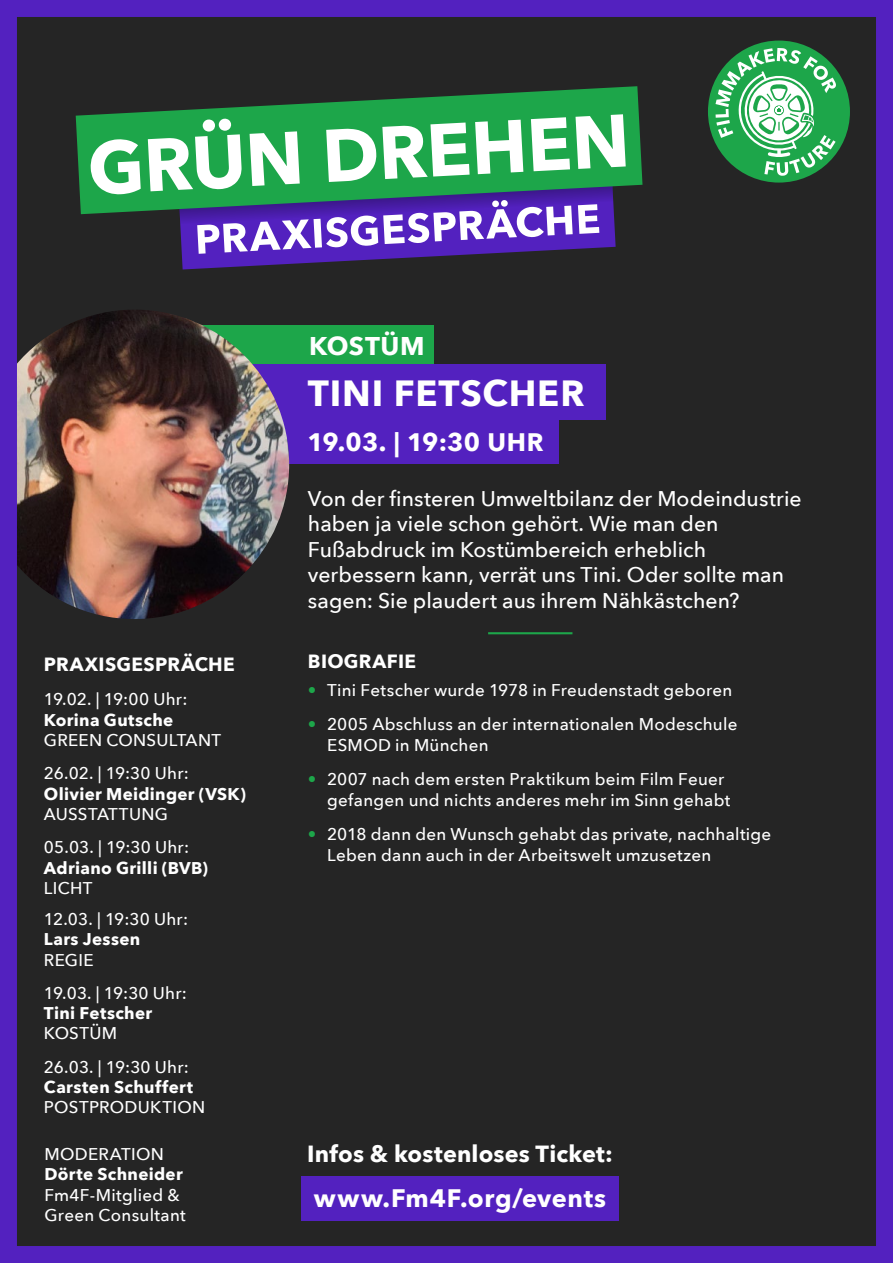
<style>
.page{position:relative;width:893px;height:1263px;background:#fff}
.page>*{position:absolute;margin:0;border:0;box-sizing:border-box;transform-origin:0 0}
.t1{font:700 36.3px "Avenir Next";letter-spacing:.025em;color:#fff}
.t2{font:700 25.65px "Avenir Next";letter-spacing:.025em;color:#fff}
.t3{font:700 25.2px "Avenir Next";letter-spacing:.025em;color:#fff}
.t4{font:700 23.4px "Avenir Next";letter-spacing:.005em;color:#fff}
.t5{font:500 21.15px/25.5px "Avenir Next";color:#fff}
.t6{font:700 19.05px "Avenir Next";letter-spacing:.015em;color:#fff}
.t7{font:500 16.95px/33.2px "Avenir Next";letter-spacing:.015em;color:#fff}
.t8{font:700 16.95px "Avenir Next";letter-spacing:.02em;color:#fff}
.s1{color:#1da64a}
</style>
<div class="page">
<div style="left:1px;top:0;width:890px;height:1263px;background:#252525"></div>
<svg style="left:76px;top:86px;width:566px;height:128px"></svg>
<svg style="left:91px;top:114px;width:535px;height:155px;background:#648b8e"></svg>
<div style="left:708px;top:41px;width:142px;height:142px;background:#1da64a;border-radius:50%"></div>
<svg style="left:715px;top:48px;width:121px;height:128px"></svg>
<div style="left:301px;top:1176px;width:318px;height:44px;background:#5321bf"></div>
<div style="left:192px;top:325px;width:242px;height:40px;background:#1da64a"></div>
<div style="left:244px;top:364px;width:362px;height:55px;background:#5321bf"></div>
<div style="left:265px;top:419px;width:293px;height:45px;background:#5321bf"></div>
<hr style="left:488px;top:632px;width:84px;height:2px;background:#1da64a">
<img style="left:18px;top:310px;width:271px;height:309px">
<div style="left:0;top:0;width:893px;height:1263px;border:17px solid #5321bf"></div>
<p class="t6" style="left:44px;top:648px;width:192px">PRAXISGESPRÄCHE</p>
<p class="t7" style="left:44px;top:682px;width:145px">19.02. | 19:00 Uhr:</p>
<p class="t8" style="left:44px;top:705px;width:131px">Korina Gutsche</p>
<p class="t7" style="left:44px;top:723px;width:179px">GREEN CONSULTANT<br>26.02. | 19:30 Uhr:</p>
<p class="t8" style="left:44px;top:779px;width:203px">Olivier Meidinger (VSK)</p>
<p class="t7" style="left:44px;top:797px;width:147px">AUSSTATTUNG<br>05.03. | 19:30 Uhr:</p>
<p class="t8" style="left:44px;top:853px;width:166px">Adriano Grilli (BVB)</p>
<p class="t7" style="left:44px;top:872px;width:146px;line-height:30.9px">LICHT<br>12.03. | 19:30 Uhr:</p>
<p class="t8" style="left:44px;top:924px;width:98px">Lars Jessen</p>
<p class="t7" style="left:44px;top:942px;width:145px">REGIE<br>19.03. | 19:30 Uhr:</p>
<p class="t8" style="left:44px;top:998px;width:110px">Tini Fetscher</p>
<p class="t7" style="left:44px;top:1016px;width:147px">KOSTÜM<br>26.03. | 19:30 Uhr:</p>
<p class="t8" style="left:44px;top:1072px;width:151px">Carsten Schuffert</p>
<p class="t7" style="left:44px;top:1090px;width:163px">POSTPRODUKTION</p>
<p class="t7" style="left:44px;top:1137px;width:121px">MODERATION</p>
<p class="t8" style="left:44px;top:1160px;width:140px">Dörte Schneider</p>
<p class="t7" style="left:44px;top:1184px;width:143px;line-height:20.4px">Fm4F-Mitglied &amp;<br>Green Consultant</p>
<h2 class="t2" style="left:309px;top:324px;width:117px">KOSTÜM</h2>
<h1 class="t1" style="left:308px;top:362px;width:278px">TINI FETSCHER</h1>
<h3 class="t3" style="left:307px;top:420px;width:238px">19.03. | 19:30 UHR</h3>
<p class="t5" style="left:308px;top:485px;width:495px">Von der finsteren Umweltbilanz der Modeindustrie haben ja viele schon gehört. Wie man den Fußabdruck im Kostümbereich erheblich verbessern kann, verrät uns Tini. Oder sollte man sagen: Sie plaudert aus ihrem Nähkästchen?</p>
<p class="t6" style="left:308px;top:645px;width:110px">BIOGRAFIE</p>
<p class="t7" style="left:308px;top:673px;width:426px"><span class="s1">•</span> Tini Fetscher wurde 1978 in Freudenstadt geboren</p>
<p class="t7" style="left:327px;top:712px;width:412px;line-height:21.1px;text-indent:-19px"><span class="s1">•</span> 2005 Abschluss an der internationalen Modeschule<br>ESMOD in München</p>
<p class="t7" style="left:327px;top:768px;width:405px;line-height:21.1px;text-indent:-19px"><span class="s1">•</span> 2007 nach dem ersten Praktikum beim Film Feuer gefangen und nichts anderes mehr im Sinn gehabt</p>
<p class="t7" style="left:327px;top:823px;width:446px;line-height:21.1px;text-indent:-19px"><span class="s1">•</span> 2018 dann den Wunsch gehabt das private, nachhaltige<br>Leben dann auch in der Arbeitswelt umzusetzen</p>
<h3 class="t4" style="left:307px;top:1133px;width:307px">Infos &amp; kostenloses Ticket:</h3>
<h3 class="t3" style="left:314px;top:1176px;width:294px">www.Fm4F.org/events</h3>
</div>
